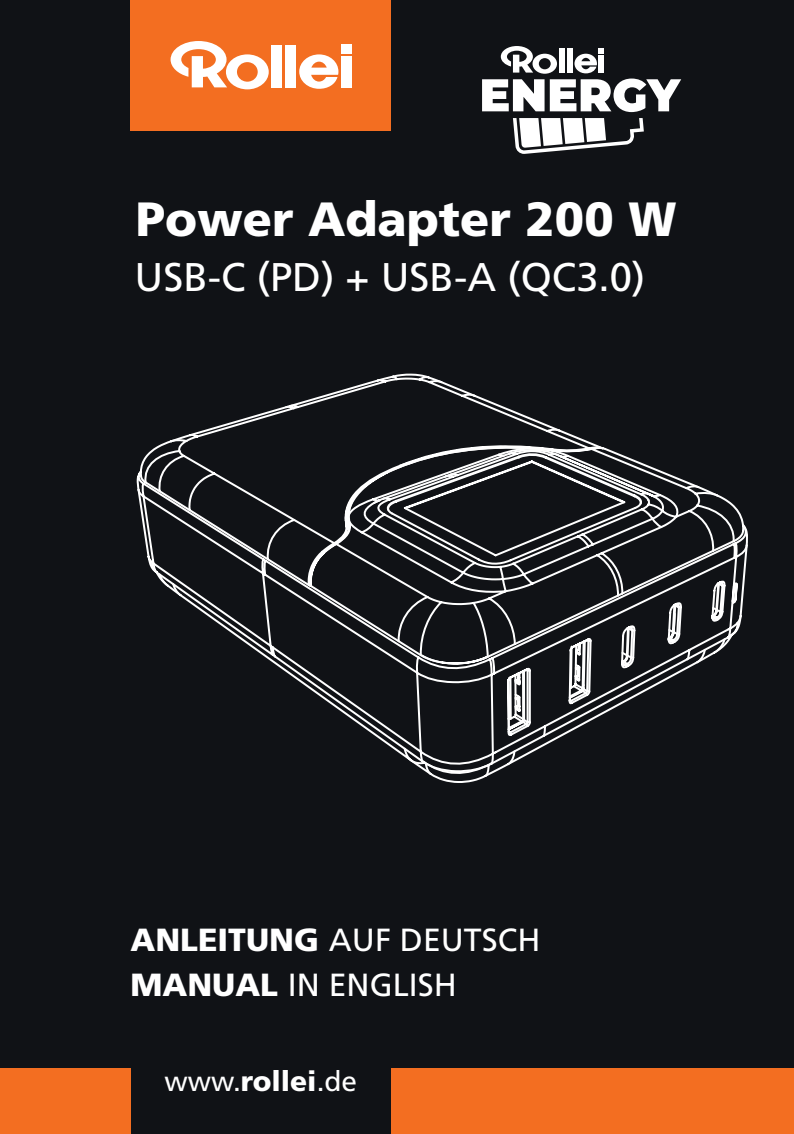
<style>
.page{position:relative;width:794px;height:1134px;background:#101216}
.page>*{position:absolute;margin:0;border:0;box-sizing:border-box;transform-origin:0 0}
.t1{font:900 48px "Frutiger LT";color:#fff}
.t2{font:40px "Frutiger LT";color:#fff}
.t3{font:32px "Frutiger LT";color:#fff}
._040_Top-Details{font:28px "Frutiger LT";color:#fff}
.s1{font-weight:900}
</style>
<div class="page">
<div style="left:130px;top:0;width:261px;height:130px;background:#f36e21"></div>
<div style="left:0;top:1069px;width:130px;height:65px;background:#f36e21"></div>
<div style="left:391px;top:1069px;width:403px;height:65px;background:#f36e21"></div>
<svg style="left:299px;top:54px;width:39px;height:35px"></svg>
<div style="left:272px;top:45px;width:10px;height:42px;background:#fff"></div>
<div style="left:286px;top:45px;width:10px;height:42px;background:#fff"></div>
<div style="left:341px;top:45px;width:10px;height:9px;background:#fff"></div>
<div style="left:341px;top:56px;width:10px;height:31px;background:#fff"></div>
<svg style="left:171px;top:41px;width:98px;height:48px"></svg>
<svg style="left:513px;top:118px;width:131px;height:36px"></svg>
<svg style="left:482px;top:46px;width:199px;height:66px"></svg>
<svg style="left:139px;top:373px;width:606px;height:405px"></svg>
<p class="t1" style="left:136px;top:190px;width:542px">Power Adapter 200 W</p>
<p class="t2" style="left:134px;top:254px;width:512px">USB-C (PD) + USB-A (QC3.0)</p>
<p class="t3" style="left:130px;top:921px;width:411px"><span class="s1">ANLEITUNG</span> AUF DEUTSCH</p>
<p class="t3" style="left:130px;top:966px;width:328px"><span class="s1">MANUAL</span> IN ENGLISH</p>
<p class="_040_Top-Details" style="left:165px;top:1065px;width:194px">www.<span class="s1">rollei</span>.de</p>
</div>
